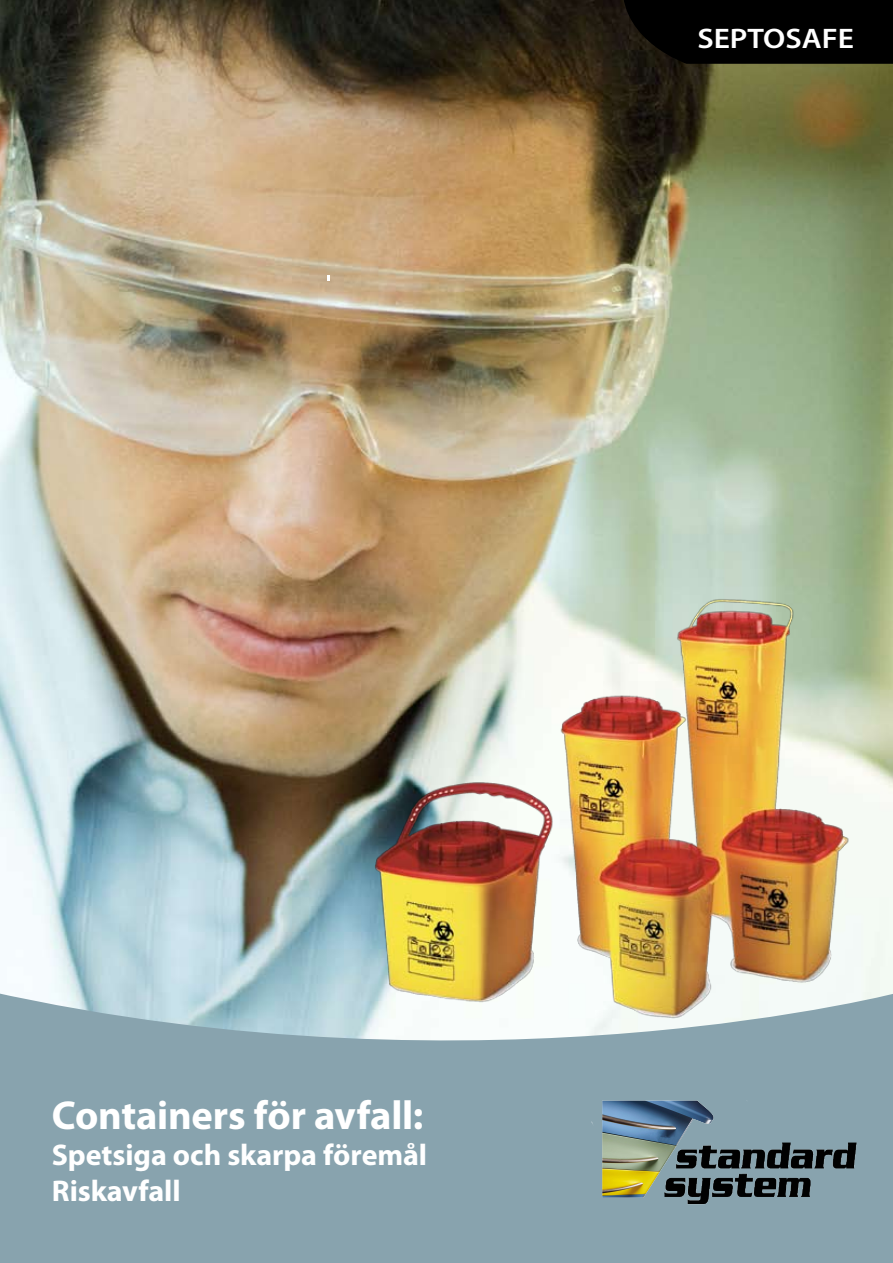
<style>
.page{position:relative;width:893px;height:1263px;background:#fff}
.page>*{position:absolute;margin:0;border:0;box-sizing:border-box;transform-origin:0 0}
.t1{font:700 40.5px "Myriad Pro";letter-spacing:-.005em;color:#fff}
.t2{font:700 30px/36px "Myriad Pro";letter-spacing:-.005em;color:#fff}
.t3{font:600 28.35px "Myriad Pro";color:#fff;scale:1.11 1}
</style>
<div class="page">
<img style="left:0;top:0;width:893px;height:991px">
<div style="left:0;top:991px;width:893px;height:272px;background:#88a3ae"></div>
<img style="left:582px;top:1091px;width:275px;height:123px">
<svg style="left:622px;top:0;width:271px;height:64px;background:#020201"></svg>
<svg style="left:327px;top:275px;width:3px;height:6px"></svg>
<img style="left:360px;top:591px;width:497px;height:460px">
<p class="t3" style="left:697px;top:21px;width:143px">SEPTOSAFE</p>
<p class="t1" style="left:52px;top:1089px;width:373px">Containers för avfall:</p>
<p class="t2" style="left:52px;top:1136px;width:377px">Spetsiga och skarpa föremål<br>Riskavfall</p>
</div>
